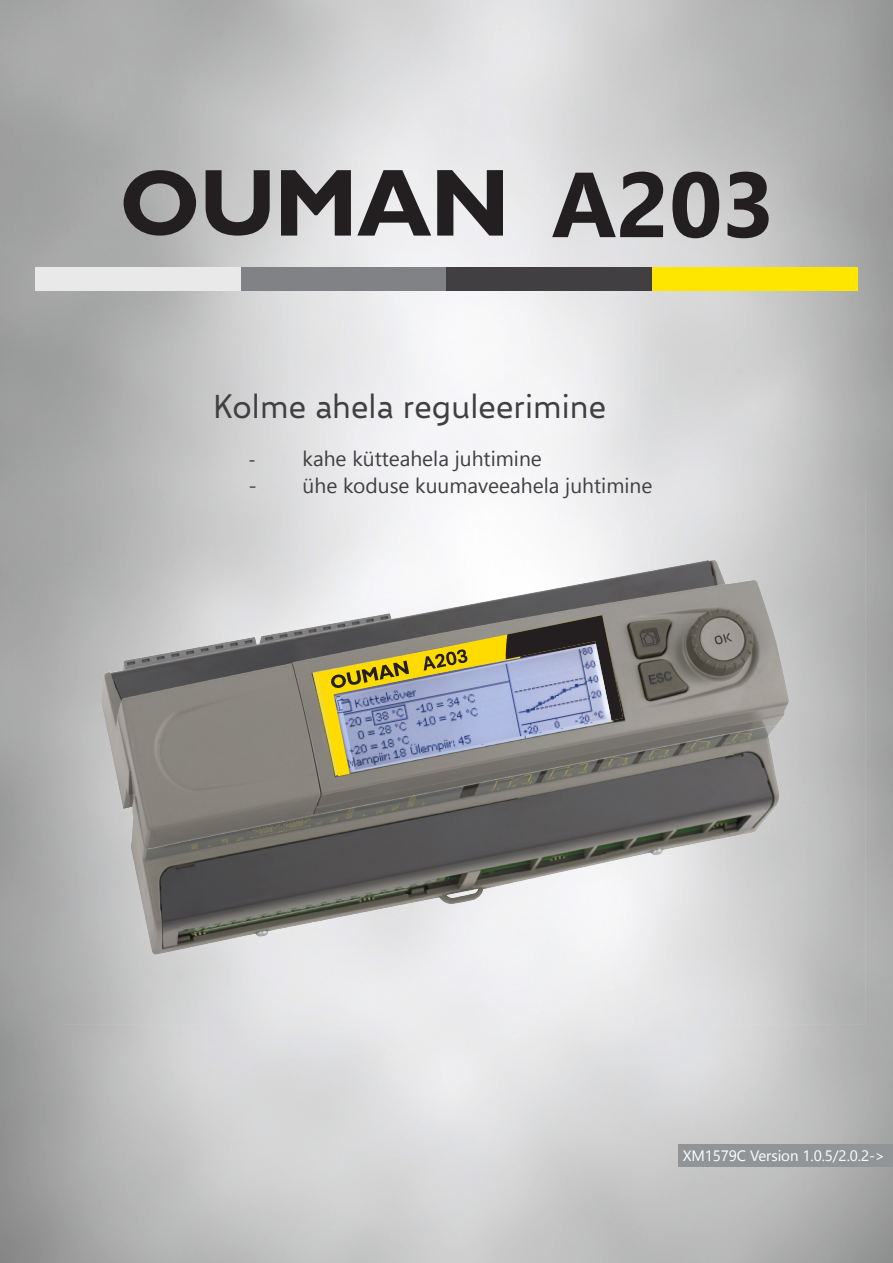
<style>
.page{position:relative;width:893px;height:1263px;background:#fff}
.page>*{position:absolute;margin:0;border:0;box-sizing:border-box;transform-origin:0 0}
.t1{font:700 92.1px "Nirmala UI";color:#231f20}
.Kannen_palkkitekstit{font:33px "Selawik";letter-spacing:.005em;color:#413f41}
.Ingressi{font:21px "Nirmala UI";color:#413f41}
.t2{font:15px "Nirmala UI";letter-spacing:-.005em;color:#fff}
.s1{font-size:18px;color:#231f20}
</style>
<div class="page">
<img style="left:0;top:0;width:893px;height:1263px">
<div style="left:36px;top:267px;width:205px;height:23px;background:#e9e9e9"></div>
<div style="left:241px;top:267px;width:205px;height:23px;background:#808285"></div>
<div style="left:446px;top:267px;width:206px;height:23px;background:#413f41"></div>
<div style="left:652px;top:267px;width:205px;height:23px;background:#ffe601"></div>
<svg style="left:124px;top:170px;width:72px;height:66px;background:#666465"></svg>
<svg style="left:206px;top:170px;width:64px;height:66px;background:#6f6d6d"></svg>
<svg style="left:281px;top:170px;width:70px;height:66px;background:#666465"></svg>
<svg style="left:357px;top:170px;width:74px;height:66px;background:#8c8a8b"></svg>
<svg style="left:437px;top:170px;width:66px;height:66px;background:#686567"></svg>
<img style="left:62px;top:489px;width:803px;height:536px">
<svg style="left:317px;top:615px;width:172px;height:161px;background:#8c8560"></svg>
<svg style="left:489px;top:615px;width:134px;height:161px;background:#666259"></svg>
<svg style="left:331px;top:660px;width:9px;height:29px"></svg>
<img style="left:340px;top:643px;width:271px;height:127px">
<div style="left:679px;top:1144px;width:214px;height:23px;background:#929598"></div>
<p class="t1" style="left:552px;top:129px;width:225px">A203</p>
<p class="Kannen_palkkitekstit" style="left:213px;top:386px;width:394px">Kolme ahela reguleerimine</p>
<p class="Ingressi" style="left:249px;top:441px;width:295px"><span class="s1">-</span> kahe kütteahela juhtimine</p>
<p class="Ingressi" style="left:249px;top:468px;width:405px">- ühe koduse kuumaveeahela juhtimine</p>
<p class="t2" style="left:683px;top:1143px;width:204px">XM1579C Version 1.0.5/2.0.2-&gt;</p>
</div>
